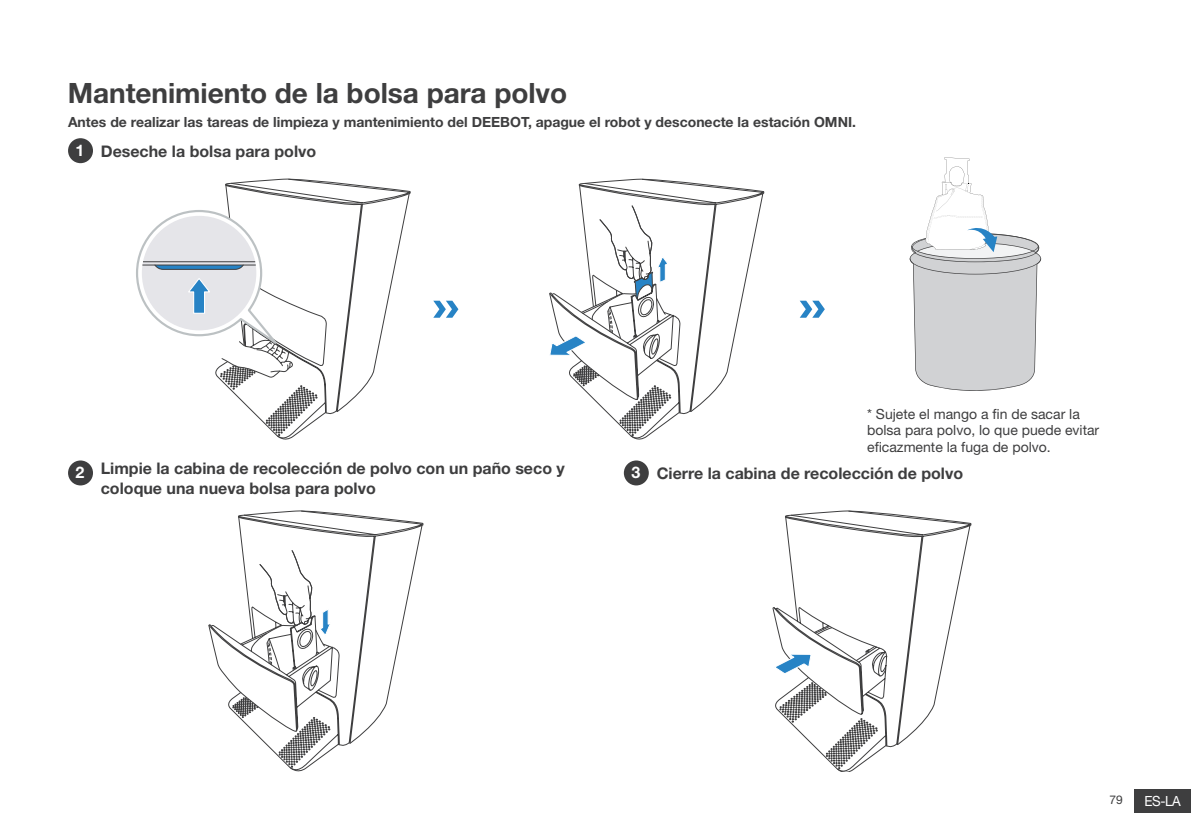
<style>
.page{position:relative;width:1191px;height:840px;background:#fff}
.page>*{position:absolute;margin:0;border:0;box-sizing:border-box;transform-origin:0 0}
.t1{font:700 28px "Helvetica Neue LT Std";color:#3e3e3f}
.t2{font:700 16px/20px "Helvetica Neue LT Std";color:#3e3e3f}
.t3{font:700 16px "Helvetica Neue LT Std";color:#fff}
.t4{font:700 14px "Helvetica Neue LT Std";color:#3e3e3f}
.t5{font:14px/16.8px "Helvetica Neue LT Std";color:#3e3e3f}
.t6{font:14px "Helvetica Neue LT Std";color:#fff;scale:.95 1}
.t7{font:12px "Helvetica Neue LT Std";color:#3e3e3f}
</style>
<div class="page">
<div style="left:1134px;top:788px;width:57px;height:24px;background:#3e3e3f"></div>
<div style="left:68px;top:138px;width:25px;height:25px;background:#3e3e3f;border-radius:50%"></div>
<svg style="left:909px;top:157px;width:132px;height:234px"></svg>
<div style="left:68px;top:460px;width:25px;height:25px;background:#3e3e3f;border-radius:50%"></div>
<div style="left:624px;top:460px;width:25px;height:25px;background:#3e3e3f;border-radius:50%"></div>
<svg style="left:225px;top:179px;width:185px;height:261px"></svg>
<svg style="left:136px;top:209px;width:158px;height:226px"></svg>
<svg style="left:569px;top:179px;width:195px;height:261px"></svg>
<svg style="left:573px;top:365px;width:63px;height:70px"></svg>
<svg style="left:549px;top:205px;width:119px;height:151px"></svg>
<svg style="left:433px;top:300px;width:25px;height:17px"></svg>
<svg style="left:799px;top:300px;width:26px;height:17px"></svg>
<svg style="left:209px;top:510px;width:214px;height:262px"></svg>
<svg style="left:232px;top:696px;width:63px;height:71px"></svg>
<svg style="left:251px;top:549px;width:81px;height:128px"></svg>
<svg style="left:773px;top:510px;width:198px;height:261px"></svg>
<svg style="left:779px;top:681px;width:63px;height:87px"></svg>
<svg style="left:773px;top:653px;width:38px;height:21px"></svg>
<svg style="left:815px;top:625px;width:17px;height:9px"></svg>
<svg style="left:865px;top:645px;width:10px;height:9px"></svg>
<h1 class="t1" style="left:68px;top:75px;width:501px">Mantenimiento de la bolsa para polvo</h1>
<p class="t4" style="left:68px;top:114px;width:789px">Antes de realizar las tareas de limpieza y mantenimiento del DEEBOT, apague el robot y desconecte la estación OMNI.</p>
<p class="t2" style="left:101px;top:141px;width:217px">Deseche la bolsa para polvo</p>
<p class="t3" style="left:76px;top:140px;width:10px">1</p>
<p class="t5" style="left:867px;top:404px;width:234px">* Sujete el mango a fin de sacar la bolsa para polvo, lo que puede evitar eficazmente la fuga de polvo.</p>
<p class="t2" style="left:101px;top:457px;width:465px">Limpie la cabina de recolección de polvo con un paño seco y coloque una nueva bolsa para polvo</p>
<p class="t2" style="left:656px;top:462px;width:308px">Cierre la cabina de recolección de polvo</p>
<p class="t3" style="left:76px;top:462px;width:10px">2</p>
<p class="t3" style="left:631px;top:462px;width:10px">3</p>
<p class="t7" style="left:1109px;top:792px;width:15px">79</p>
<p class="t6" style="left:1144px;top:791px;width:40px">ES-LA</p>
</div>
